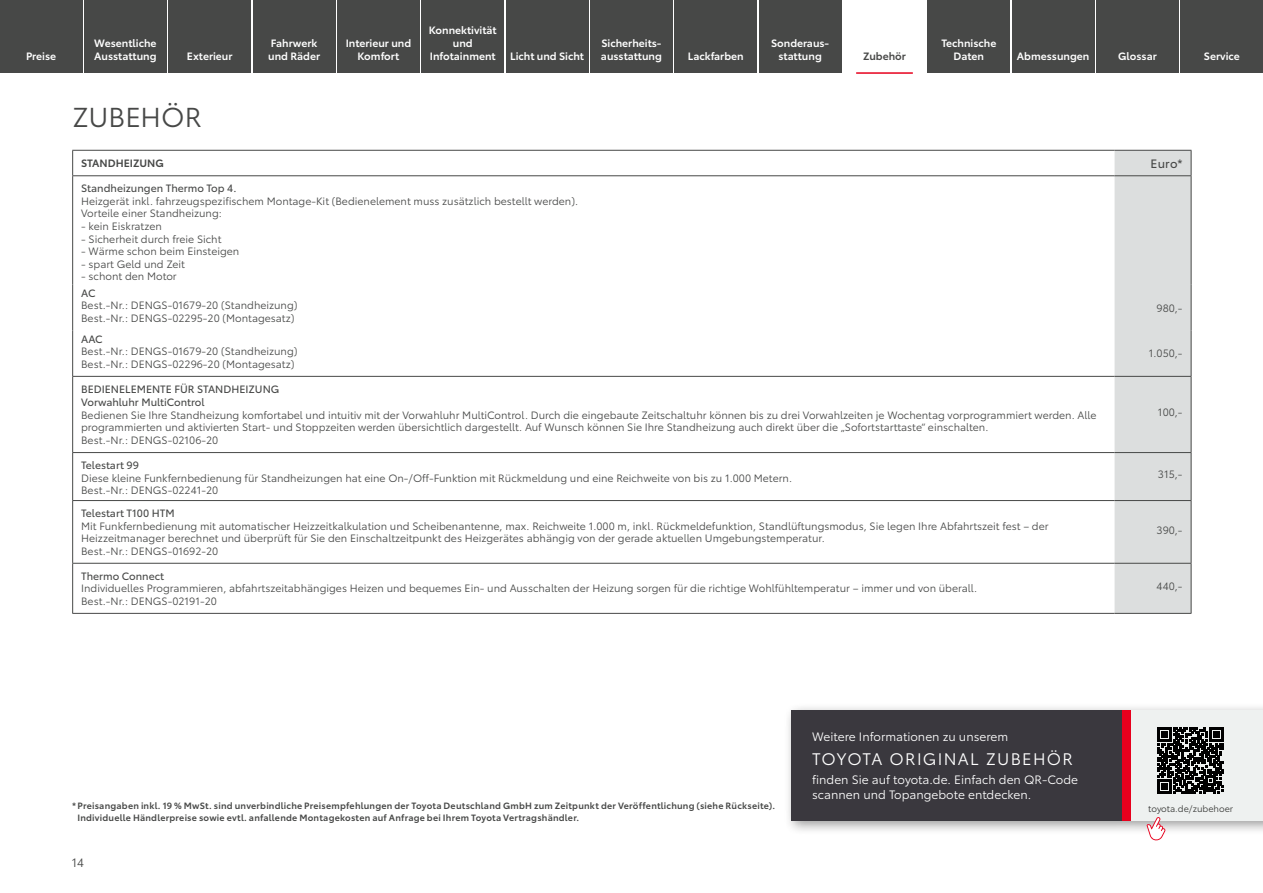
<style>
.page{position:relative;width:1263px;height:893px;background:#fff}
.page>*{position:absolute;margin:0;border:0;box-sizing:border-box;transform-origin:0 0}
.t1{font:27px "Toyota Type";color:#474847}
.t2{font:16.5px "Toyota Type";letter-spacing:.08em;color:#fff}
.t3{font:12px/15px "Toyota Type";color:#fff}
._1_Kopfzeile_rechts_b{font:12px "Toyota Type";color:#474847}
.t4{font:12px "Toyota Type";color:#474847}
._1_Inhalt_links{font:10.5px/12.6px "Toyota Type";color:#474847}
._1_Verlinkung{font:600 10.5px/12.6px "Toyota Type";color:#fff;text-align:center}
._1_Inhalt_links_b{font:10.5px "Toyota Type";color:#474847}
._1_Inhalt_rechts{font:10.5px "Toyota Type";color:#474847}
._1_Inhalt_Versal_links_b{font:600 10.5px "Toyota Type";color:#474847}
._1_Verlinkung_aktuell{font:600 10.5px "Toyota Type";color:#474847}
.t5{font:600 9px/12px "Toyota Type";letter-spacing:.025em;color:#474847}
.t6{font:9px "Toyota Type";color:#383937}
</style>
<div class="page">
<div style="left:783px;top:703px;width:480px;height:132px;background:#000;opacity:.4"></div>
<div style="left:791px;top:711px;width:332px;height:110px;background:#3a383e"></div>
<div style="left:1123px;top:711px;width:8px;height:110px;background:#e7001d"></div>
<div style="left:1131px;top:711px;width:132px;height:110px;background:#eef1f0"></div>
<svg style="left:1157px;top:727px;width:67px;height:67px"></svg>
<svg style="left:1146px;top:817px;width:20px;height:24px"></svg>
<svg style="left:73px;top:151px;width:1041px;height:462px"></svg>
<svg style="left:72px;top:151px;width:1px;height:24px"></svg>
<div style="left:1114px;top:150px;width:78px;height:463px;background:#dcdede"></div>
<hr style="left:72px;top:150px;width:1042px;height:1px;background:#474847">
<hr style="left:1114px;top:150px;width:77px;height:1px;background:#474847">
<hr style="left:72px;top:175px;width:1042px;height:1px;background:#474847">
<hr style="left:1114px;top:175px;width:77px;height:1px;background:#474847">
<hr style="left:72px;top:176px;width:1px;height:109px;background:#474847">
<hr style="left:1191px;top:176px;width:1px;height:109px;background:#474847">
<hr style="left:72px;top:285px;width:1px;height:45px;background:#474847">
<hr style="left:1191px;top:285px;width:1px;height:45px;background:#474847">
<hr style="left:72px;top:330px;width:1px;height:46px;background:#474847">
<hr style="left:1191px;top:330px;width:1px;height:46px;background:#474847">
<hr style="left:72px;top:376px;width:1042px;height:1px;background:#474847">
<hr style="left:72px;top:377px;width:1px;height:75px;background:#474847">
<hr style="left:1114px;top:376px;width:77px;height:1px;background:#474847">
<hr style="left:1191px;top:377px;width:1px;height:75px;background:#474847">
<hr style="left:72px;top:452px;width:1042px;height:1px;background:#474847">
<hr style="left:72px;top:453px;width:1px;height:47px;background:#474847">
<hr style="left:1114px;top:452px;width:77px;height:1px;background:#474847">
<hr style="left:1191px;top:453px;width:1px;height:47px;background:#474847">
<hr style="left:72px;top:500px;width:1042px;height:1px;background:#474847">
<hr style="left:72px;top:501px;width:1px;height:62px;background:#474847">
<hr style="left:1114px;top:500px;width:77px;height:1px;background:#474847">
<hr style="left:1191px;top:501px;width:1px;height:62px;background:#474847">
<hr style="left:72px;top:563px;width:1042px;height:1px;background:#474847">
<hr style="left:72px;top:564px;width:1px;height:49px;background:#474847">
<hr style="left:1114px;top:563px;width:77px;height:1px;background:#474847">
<hr style="left:1191px;top:564px;width:1px;height:49px;background:#474847">
<hr style="left:72px;top:613px;width:1042px;height:1px;background:#474847">
<hr style="left:1114px;top:613px;width:77px;height:1px;background:#474847">
<div style="left:0;top:0;width:82px;height:72px;background:#474847"></div>
<div style="left:84px;top:0;width:83px;height:72px;background:#474847"></div>
<div style="left:169px;top:0;width:82px;height:72px;background:#474847"></div>
<div style="left:337px;top:0;width:83px;height:72px;background:#474847"></div>
<div style="left:422px;top:0;width:82px;height:72px;background:#474847"></div>
<div style="left:506px;top:0;width:82px;height:72px;background:#474847"></div>
<div style="left:590px;top:0;width:83px;height:72px;background:#474847"></div>
<div style="left:675px;top:0;width:82px;height:72px;background:#474847"></div>
<div style="left:759px;top:0;width:82px;height:72px;background:#474847"></div>
<hr style="left:856px;top:72px;width:57px;height:2px;background:#e7001d">
<div style="left:928px;top:0;width:82px;height:72px;background:#474847"></div>
<div style="left:1012px;top:0;width:82px;height:72px;background:#474847"></div>
<div style="left:1096px;top:0;width:82px;height:72px;background:#474847"></div>
<div style="left:1181px;top:0;width:82px;height:72px;background:#474847"></div>
<div style="left:253px;top:0;width:82px;height:72px;background:#474847"></div>
<p class="_1_Verlinkung" style="left:26px;top:49px;width:32px">Preise</p>
<p class="_1_Verlinkung" style="left:94px;top:36px;width:64px;text-align:left">Wesentliche<br>Ausstattung</p>
<p class="_1_Verlinkung" style="left:187px;top:49px;width:47px">Exterieur</p>
<h1 class="t1" style="left:72px;top:97px;width:131px">ZUBEHÖR</h1>
<p class="_1_Verlinkung" style="left:268px;top:36px;width:53px;text-align:left">Fahrwerk und Räder</p>
<p class="_1_Verlinkung" style="left:346px;top:36px;width:67px">Interieur und<br>Komfort</p>
<p class="_1_Verlinkung" style="left:429px;top:23px;width:69px">Konnektivität und<br>Infotainment</p>
<p class="_1_Verlinkung" style="left:510px;top:49px;width:75px">Licht und Sicht</p>
<p class="_1_Verlinkung" style="left:601px;top:36px;width:63px;text-align:left">Sicherheits&shy;ausstattung</p>
<p class="_1_Verlinkung" style="left:688px;top:49px;width:57px">Lackfarben</p>
<p class="_1_Verlinkung" style="left:771px;top:36px;width:60px">Sonderaus&shy;stattung</p>
<p class="_1_Verlinkung_aktuell" style="left:863px;top:48px;width:44px">Zubehör</p>
<p class="_1_Verlinkung" style="left:941px;top:36px;width:56px">Technische<br>Daten</p>
<p class="_1_Verlinkung" style="left:1017px;top:49px;width:74px">Abmessungen</p>
<p class="_1_Verlinkung" style="left:1118px;top:49px;width:40px">Glossar</p>
<p class="_1_Verlinkung" style="left:1204px;top:49px;width:37px">Service</p>
<p class="_1_Inhalt_Versal_links_b" style="left:81px;top:155px;width:84px">STANDHEIZUNG</p>
<p class="_1_Kopfzeile_rechts_b" style="left:1150px;top:154px;width:34px">Euro*</p>
<p class="_1_Inhalt_links_b" style="left:81px;top:181px;width:157px">Standheizungen Thermo Top 4.</p>
<p class="_1_Inhalt_links" style="left:81px;top:194px;width:498px">Heizgerät inkl. fahrzeugspezifischem Montage-Kit (Bedienelement muss zusätzlich bestellt werden).</p>
<p class="_1_Inhalt_links" style="left:81px;top:207px;width:142px">Vorteile einer Standheizung:</p>
<p class="_1_Inhalt_links" style="left:81px;top:219px;width:82px">- kein Eiskratzen</p>
<p class="_1_Inhalt_links" style="left:81px;top:232px;width:142px">- Sicherheit durch freie Sicht</p>
<p class="_1_Inhalt_links" style="left:81px;top:244px;width:160px">- Wärme schon beim Einsteigen</p>
<p class="_1_Inhalt_links" style="left:81px;top:257px;width:105px">- spart Geld und Zeit</p>
<p class="_1_Inhalt_links" style="left:81px;top:270px;width:97px">- schont den Motor</p>
<p class="_1_Inhalt_links_b" style="left:81px;top:285px;width:16px">AC</p>
<p class="_1_Inhalt_links" style="left:81px;top:299px;width:218px">Best.-Nr.: DENGS-01679-20 (Standheizung)</p>
<p class="_1_Inhalt_links" style="left:81px;top:311px;width:215px">Best.-Nr.: DENGS-02295-20 (Montagesatz)</p>
<p class="_1_Inhalt_rechts" style="left:1156px;top:300px;width:28px">980,-</p>
<p class="_1_Inhalt_links_b" style="left:81px;top:331px;width:23px">AAC</p>
<p class="_1_Inhalt_links" style="left:81px;top:344px;width:218px">Best.-Nr.: DENGS-01679-20 (Standheizung)</p>
<p class="_1_Inhalt_links" style="left:81px;top:357px;width:215px">Best.-Nr.: DENGS-02296-20 (Montagesatz)</p>
<p class="_1_Inhalt_links_b" style="left:81px;top:381px;width:200px">BEDIENELEMENTE FÜR STANDHEIZUNG</p>
<p class="_1_Inhalt_links_b" style="left:81px;top:395px;width:125px">Vorwahluhr MultiControl</p>
<p class="_1_Inhalt_links" style="left:81px;top:408px;width:1017px">Bedienen Sie Ihre Standheizung komfortabel und intuitiv mit der Vorwahluhr MultiControl. Durch die eingebaute Zeitschaltuhr können bis zu drei Vorwahlzeiten je Wochentag vorprogrammiert werden. Alle programmierten und aktivierten Start- und Stoppzeiten werden übersichtlich dargestellt. Auf Wunsch können Sie Ihre Standheizung auch direkt über die „Sofortstarttaste“ einschalten.</p>
<p class="_1_Inhalt_links" style="left:81px;top:433px;width:139px">Best.-Nr.: DENGS-02106-20</p>
<p class="_1_Inhalt_links_b" style="left:81px;top:457px;width:59px">Telestart 99</p>
<p class="_1_Inhalt_links" style="left:81px;top:471px;width:712px">Diese kleine Funkfernbedienung für Standheizungen hat eine On-/Off-Funktion mit Rückmeldung und eine Reichweite von bis zu 1.000 Metern.</p>
<p class="_1_Inhalt_links" style="left:81px;top:483px;width:139px">Best.-Nr.: DENGS-02241-20</p>
<p class="_1_Inhalt_links_b" style="left:81px;top:505px;width:95px">Telestart T100 HTM</p>
<p class="_1_Inhalt_links" style="left:81px;top:519px;width:969px">Mit Funkfernbedienung mit automatischer Heizzeitkalkulation und Scheibenantenne, max. Reichweite 1.000 m, inkl. Rückmeldefunktion, Standlüftungsmodus, Sie legen Ihre Abfahrtszeit fest – der<br>Heizzeitmanager berechnet und überprüft für Sie den Einschaltzeitpunkt des Heizgerätes abhängig von der gerade aktuellen Umgebungstemperatur.</p>
<p class="_1_Inhalt_links" style="left:81px;top:544px;width:139px">Best.-Nr.: DENGS-01692-20</p>
<p class="_1_Inhalt_links_b" style="left:81px;top:568px;width:84px">Thermo Connect</p>
<p class="_1_Inhalt_links" style="left:81px;top:581px;width:898px">Individuelles Programmieren, abfahrtszeitabhängiges Heizen und bequemes Ein- und Ausschalten der Heizung sorgen für die richtige Wohlfühltemperatur – immer und von überall.</p>
<p class="_1_Inhalt_links" style="left:81px;top:594px;width:137px">Best.-Nr.: DENGS-02191-20</p>
<p class="_1_Inhalt_rechts" style="left:1149px;top:346px;width:35px">1.050,-</p>
<p class="_1_Inhalt_rechts" style="left:1158px;top:405px;width:26px">100,-</p>
<p class="_1_Inhalt_rechts" style="left:1158px;top:467px;width:26px">315,-</p>
<p class="_1_Inhalt_rechts" style="left:1156px;top:522px;width:28px">390,-</p>
<p class="_1_Inhalt_rechts" style="left:1156px;top:579px;width:28px">440,-</p>
<p class="t5" style="left:77px;top:799px;width:699px;text-indent:-5px">* Preisangaben inkl. 19 % MwSt. sind unverbindliche Preisempfehlungen der Toyota Deutschland GmbH zum Zeitpunkt der Veröffentlichung (siehe Rückseite).<br>Individuelle Händlerpreise sowie evtl. anfallende Montagekosten auf Anfrage bei Ihrem Toyota Vertragshändler.</p>
<p class="t4" style="left:72px;top:854px;width:14px">14</p>
<p class="t3" style="left:812px;top:728px;width:198px">Weitere Informationen zu unserem</p>
<h2 class="t2" style="left:812px;top:747px;width:262px">TOYOTA ORIGINAL ZUBEHÖR</h2>
<p class="t3" style="left:812px;top:772px;width:267px">finden Sie auf toyota.de. Einfach den QR-Code scannen und Topangebote entdecken.</p>
<p class="t6" style="left:1148px;top:802px;width:86px">toyota.de/zubehoer</p>
</div>
